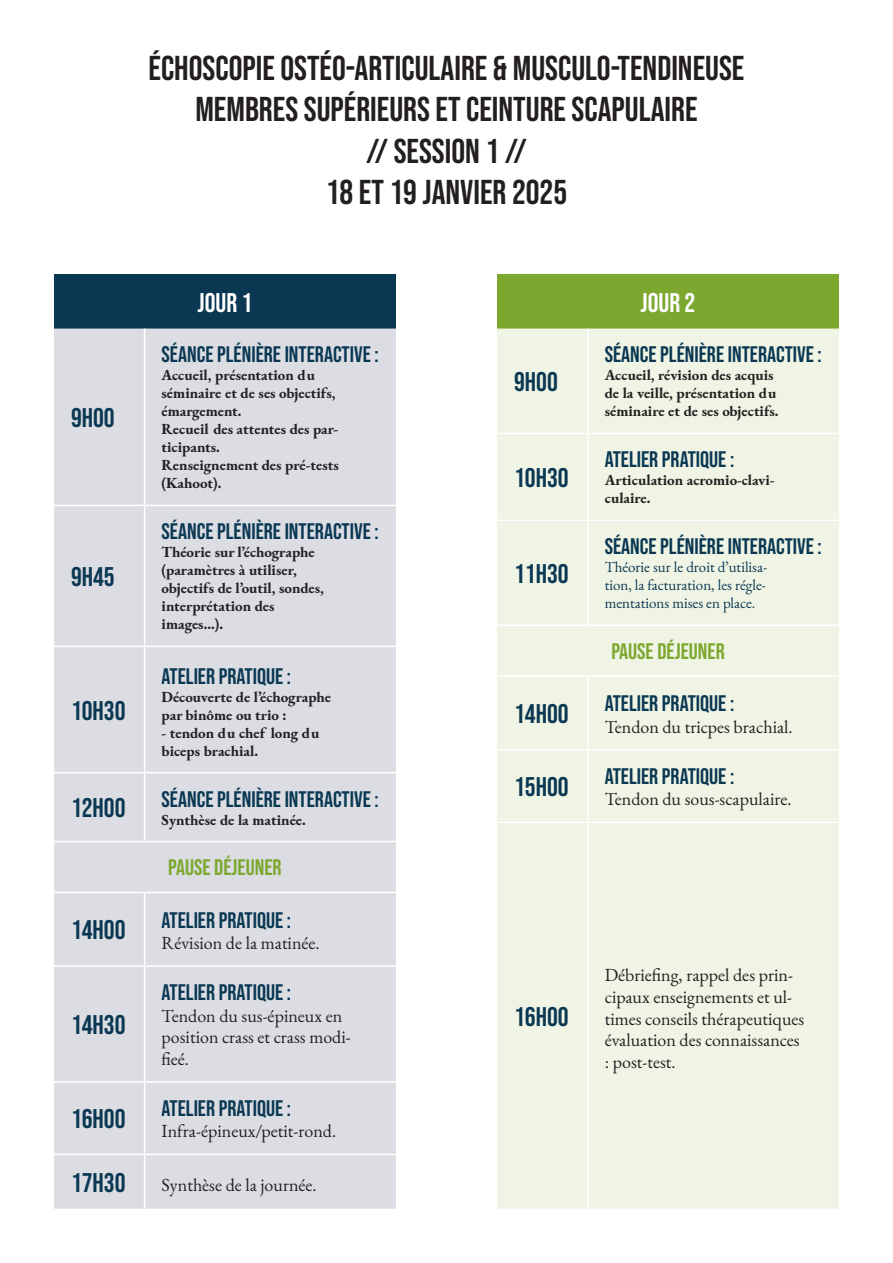
<style>
.page{position:relative;width:893px;height:1263px;background:#fff}
.page>*{position:absolute;margin:0;border:0;box-sizing:border-box;transform-origin:0 0}
.t1{font:34.5px "Bebas Neue";color:#231f20}
.t2{font:27px "Bebas Neue";color:#0a3853}
.t3{font:27px "Bebas Neue";color:#fff}
.t4{font:22.5px "Bebas Neue";color:#0a3853}
.t5{font:22.5px "Bebas Neue";color:#7da830}
.t6{font:18px "EB Garamond";color:#231f20}
.t7{font:700 15px "EB Garamond";color:#231f20}
.t8{font:15px "EB Garamond";color:#0a3853}
</style>
<div class="page">
<div style="left:54px;top:274px;width:342px;height:55px;background:#0a3853"></div>
<div style="left:54px;top:329px;width:342px;height:880px;background:#dbdde3"></div>
<hr style="left:144px;top:329px;width:1px;height:176px;background:#fff">
<hr style="left:54px;top:505px;width:91px;height:1px;background:#fff">
<hr style="left:145px;top:505px;width:251px;height:1px;background:#fff">
<hr style="left:144px;top:506px;width:1px;height:140px;background:#fff">
<hr style="left:54px;top:646px;width:91px;height:1px;background:#fff">
<hr style="left:145px;top:646px;width:251px;height:1px;background:#fff">
<hr style="left:144px;top:647px;width:1px;height:125px;background:#fff">
<hr style="left:54px;top:772px;width:91px;height:1px;background:#fff">
<hr style="left:145px;top:772px;width:251px;height:1px;background:#fff">
<hr style="left:144px;top:773px;width:1px;height:68px;background:#fff">
<hr style="left:54px;top:841px;width:91px;height:1px;background:#fff">
<hr style="left:145px;top:841px;width:251px;height:1px;background:#fff">
<hr style="left:54px;top:892px;width:91px;height:1px;background:#fff">
<hr style="left:145px;top:892px;width:251px;height:1px;background:#fff">
<hr style="left:144px;top:893px;width:1px;height:72px;background:#fff">
<hr style="left:54px;top:965px;width:91px;height:2px;background:#fff">
<hr style="left:145px;top:965px;width:251px;height:2px;background:#fff">
<hr style="left:144px;top:967px;width:1px;height:114px;background:#fff">
<hr style="left:54px;top:1081px;width:91px;height:2px;background:#fff">
<hr style="left:145px;top:1081px;width:251px;height:2px;background:#fff">
<hr style="left:144px;top:1083px;width:1px;height:71px;background:#fff">
<hr style="left:54px;top:1154px;width:91px;height:1px;background:#fff">
<hr style="left:145px;top:1154px;width:251px;height:1px;background:#fff">
<hr style="left:144px;top:1155px;width:1px;height:54px;background:#fff">
<div style="left:497px;top:274px;width:342px;height:55px;background:#7da830"></div>
<div style="left:497px;top:329px;width:342px;height:880px;background:#eff4e4"></div>
<hr style="left:587px;top:329px;width:1px;height:104px;background:#fff">
<hr style="left:497px;top:433px;width:91px;height:1px;background:#fff">
<hr style="left:588px;top:433px;width:251px;height:1px;background:#fff">
<hr style="left:587px;top:434px;width:1px;height:86px;background:#fff">
<hr style="left:497px;top:520px;width:91px;height:1px;background:#fff">
<hr style="left:588px;top:520px;width:251px;height:1px;background:#fff">
<hr style="left:587px;top:521px;width:1px;height:103px;background:#fff">
<hr style="left:497px;top:624px;width:91px;height:2px;background:#fff">
<hr style="left:588px;top:624px;width:251px;height:2px;background:#fff">
<hr style="left:497px;top:675px;width:91px;height:2px;background:#fff">
<hr style="left:588px;top:675px;width:251px;height:2px;background:#fff">
<hr style="left:587px;top:677px;width:1px;height:72px;background:#fff">
<hr style="left:497px;top:749px;width:91px;height:2px;background:#fff">
<hr style="left:588px;top:749px;width:251px;height:2px;background:#fff">
<hr style="left:587px;top:751px;width:1px;height:71px;background:#fff">
<hr style="left:497px;top:822px;width:91px;height:1px;background:#fff">
<hr style="left:588px;top:822px;width:251px;height:1px;background:#fff">
<hr style="left:587px;top:823px;width:1px;height:386px;background:#fff">
<p class="t1" style="left:149px;top:48px;width:597px">ÉCHOSCOPIE OSTÉO-ARTICULAIRE &amp; MUSCULO-TENDINEUSE</p>
<p class="t1" style="left:195px;top:90px;width:504px">MEMBRES SUPÉRIEURS ET CEINTURE SCAPULAIRE</p>
<p class="t1" style="left:366px;top:131px;width:162px">// SESSION 1 //</p>
<p class="t1" style="left:326px;top:173px;width:243px">18 ET 19 JANVIER 2025</p>
<p class="t2" style="left:71px;top:402px;width:45px">9H00</p>
<p class="t2" style="left:71px;top:561px;width:45px">9H45</p>
<p class="t2" style="left:71px;top:695px;width:56px">10H30</p>
<p class="t2" style="left:71px;top:793px;width:56px">12H00</p>
<p class="t3" style="left:198px;top:287px;width:56px">JOUR 1</p>
<p class="t4" style="left:162px;top:342px;width:219px">SÉANCE PLÉNIÈRE INTERACTIVE :</p>
<p class="t7" style="left:162px;top:366px;width:155px">Accueil, présentation du</p>
<p class="t7" style="left:162px;top:384px;width:175px">séminaire et de ses objectifs,</p>
<p class="t7" style="left:162px;top:402px;width:82px">émargement.</p>
<p class="t7" style="left:162px;top:420px;width:178px">Recueil des attentes des par-</p>
<p class="t7" style="left:162px;top:438px;width:60px">ticipants.</p>
<p class="t7" style="left:162px;top:456px;width:179px">Renseignement des pré-tests</p>
<p class="t7" style="left:162px;top:474px;width:61px">(Kahoot).</p>
<p class="t4" style="left:162px;top:519px;width:219px">SÉANCE PLÉNIÈRE INTERACTIVE :</p>
<p class="t7" style="left:162px;top:543px;width:155px">Théorie sur l’échographe</p>
<p class="t7" style="left:162px;top:561px;width:137px">(paramètres à utiliser,</p>
<p class="t7" style="left:162px;top:579px;width:164px">objectifs de l’outil, sondes,</p>
<p class="t7" style="left:162px;top:597px;width:114px">interprétation des</p>
<p class="t7" style="left:162px;top:615px;width:63px">images...).</p>
<p class="t4" style="left:162px;top:663px;width:131px">ATELIER PRATIQUE :</p>
<p class="t7" style="left:162px;top:687px;width:171px">Découverte de l’échographe</p>
<p class="t7" style="left:162px;top:705px;width:126px">par binôme ou trio :</p>
<p class="t7" style="left:162px;top:723px;width:159px">- tendon du chef long du</p>
<p class="t7" style="left:162px;top:741px;width:98px">biceps brachial.</p>
<p class="t4" style="left:162px;top:786px;width:219px">SÉANCE PLÉNIÈRE INTERACTIVE :</p>
<p class="t7" style="left:162px;top:810px;width:146px">Synthèse de la matinée.</p>
<p class="t5" style="left:168px;top:855px;width:115px">PAUSE DÉJEUNER</p>
<p class="t2" style="left:71px;top:915px;width:56px">14H00</p>
<p class="t4" style="left:162px;top:907px;width:131px">ATELIER PRATIQUE :</p>
<p class="t6" style="left:162px;top:931px;width:159px">Révision de la matinée.</p>
<p class="t2" style="left:71px;top:1009px;width:56px">14H30</p>
<p class="t2" style="left:71px;top:1104px;width:56px">16H00</p>
<p class="t4" style="left:162px;top:979px;width:131px">ATELIER PRATIQUE :</p>
<p class="t6" style="left:162px;top:1004px;width:182px">Tendon du sus-épineux en</p>
<p class="t6" style="left:162px;top:1025px;width:191px">position crass et crass modi-</p>
<p class="t6" style="left:162px;top:1047px;width:29px">fieé.</p>
<p class="t4" style="left:162px;top:1095px;width:131px">ATELIER PRATIQUE :</p>
<p class="t6" style="left:162px;top:1120px;width:176px">Infra-épineux/petit-rond.</p>
<p class="t2" style="left:71px;top:1167px;width:56px">17H30</p>
<p class="t6" style="left:162px;top:1173px;width:156px">Synthèse de la journée.</p>
<p class="t2" style="left:514px;top:366px;width:45px">9H00</p>
<p class="t2" style="left:514px;top:462px;width:56px">10H30</p>
<p class="t2" style="left:514px;top:558px;width:56px">11H30</p>
<p class="t3" style="left:641px;top:287px;width:56px">JOUR 2</p>
<p class="t4" style="left:605px;top:342px;width:219px">SÉANCE PLÉNIÈRE INTERACTIVE :</p>
<p class="t7" style="left:605px;top:366px;width:170px">Accueil, révision des acquis</p>
<p class="t7" style="left:605px;top:384px;width:173px">de la veille, présentation du</p>
<p class="t7" style="left:605px;top:402px;width:175px">séminaire et de ses objectifs.</p>
<p class="t4" style="left:605px;top:447px;width:131px">ATELIER PRATIQUE :</p>
<p class="t7" style="left:605px;top:471px;width:171px">Articulation acromio-clavi-</p>
<p class="t7" style="left:605px;top:489px;width:47px">culaire.</p>
<p class="t4" style="left:605px;top:534px;width:219px">SÉANCE PLÉNIÈRE INTERACTIVE :</p>
<p class="t8" style="left:605px;top:557px;width:164px">Théorie sur le droit d’utilisa-</p>
<p class="t8" style="left:605px;top:575px;width:163px">tion, la facturation, les régle-</p>
<p class="t8" style="left:605px;top:593px;width:152px">mentations mises en place.</p>
<p class="t5" style="left:611px;top:639px;width:115px">PAUSE DÉJEUNER</p>
<p class="t2" style="left:514px;top:698px;width:56px">14H00</p>
<p class="t4" style="left:605px;top:691px;width:131px">ATELIER PRATIQUE :</p>
<p class="t6" style="left:605px;top:715px;width:190px">Tendon du tricpes brachial.</p>
<p class="t2" style="left:514px;top:772px;width:56px">15H00</p>
<p class="t4" style="left:605px;top:763px;width:131px">ATELIER PRATIQUE :</p>
<p class="t6" style="left:605px;top:788px;width:188px">Tendon du sous-scapulaire.</p>
<p class="t2" style="left:514px;top:1001px;width:56px">16H00</p>
<p class="t6" style="left:605px;top:964px;width:190px">Débriefing, rappel des prin-</p>
<p class="t6" style="left:605px;top:985px;width:189px">cipaux enseignements et ul-</p>
<p class="t6" style="left:605px;top:1007px;width:201px">times conseils thérapeutiques</p>
<p class="t6" style="left:605px;top:1028px;width:197px">évaluation des connaissances</p>
<p class="t6" style="left:605px;top:1050px;width:72px">: post-test.</p>
</div>
